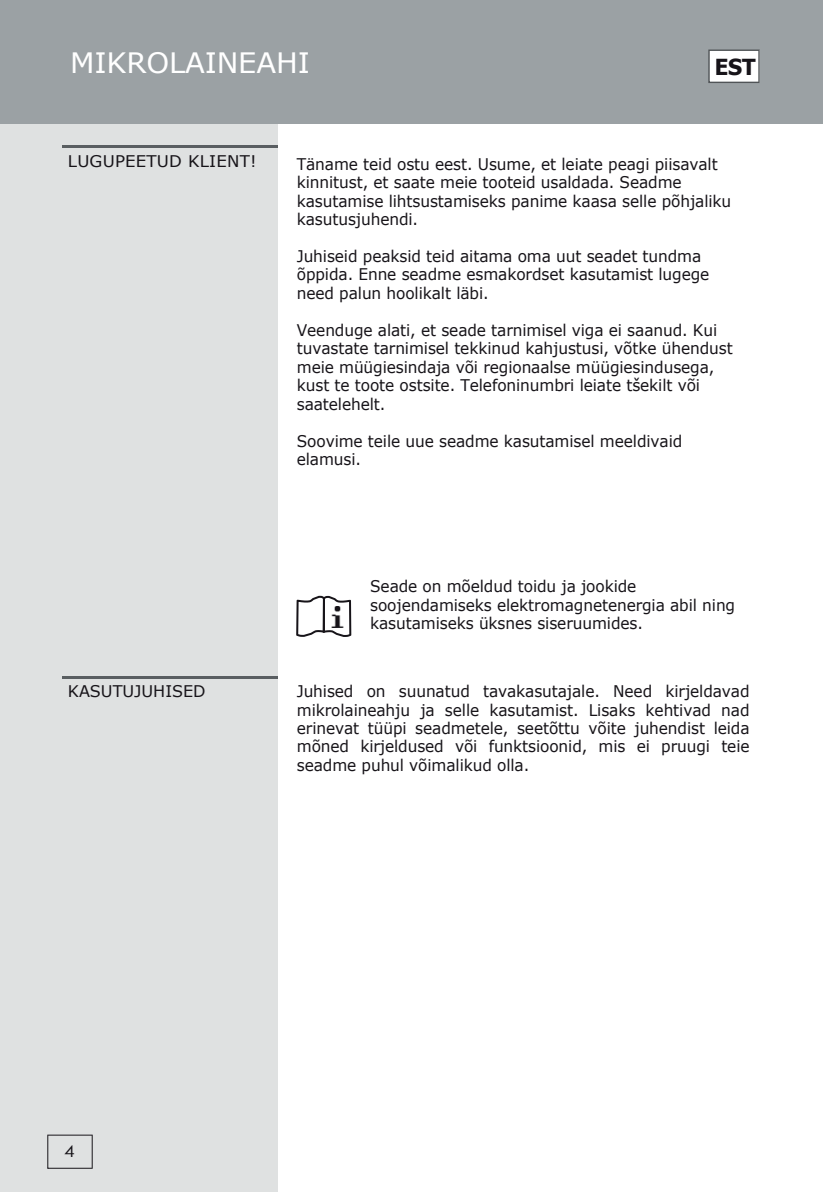
<style>
.page{position:relative;width:823px;height:1192px;background:#fff}
.page>*{position:absolute;margin:0;border:0;box-sizing:border-box;transform-origin:0 0}
.t1{font:28px "Verdana";letter-spacing:-.005em;color:#fff}
.t2{font:700 22px "Tahoma";color:#171419}
.t3{font:16px/18.4px "Verdana";letter-spacing:-.005em;color:#171419;scale:.96 1}
.t4{font:16px "Verdana";letter-spacing:-.005em;color:#171419}
.t5{font:16px "Century Gothic";color:#171419;scale:1.18 1}
</style>
<div class="page">
<div style="left:0;top:123px;width:278px;height:1068px;background:#dfe1e1"></div>
<hr style="left:62px;top:145px;width:216px;height:2px;background:#595e61">
<div style="left:0;top:0;width:822px;height:123px;background:#9ba1a4"></div>
<hr style="left:62px;top:676px;width:216px;height:2px;background:#595e61">
<svg style="left:47px;top:1134px;width:46px;height:34px"></svg>
<svg style="left:296px;top:595px;width:55px;height:41px"></svg>
<img style="left:331px;top:606px;width:13px;height:21px">
<svg style="left:708px;top:49px;width:52px;height:34px;background:#e6e6e7"></svg>
<h1 class="t1" style="left:70px;top:44px;width:241px">MIKROLAINEAHI</h1>
<h2 class="t2" style="left:715px;top:52px;width:42px">EST</h2>
<p class="t4" style="left:68px;top:150px;width:190px">LUGUPEETUD KLIENT!</p>
<p class="t3" style="left:297px;top:154px;width:454px">Täname teid ostu eest. Usume, et leiate peagi piisavalt kinnitust, et saate meie tooteid usaldada. Seadme kasutamise lihtsustamiseks panime kaasa selle põhjaliku kasutusjuhendi.</p>
<p class="t3" style="left:297px;top:247px;width:431px">Juhiseid peaksid teid aitama oma uut seadet tundma õppida. Enne seadme esmakordset kasutamist lugege need palun hoolikalt läbi.</p>
<p class="t3" style="left:297px;top:320px;width:456px">Veenduge alati, et seade tarnimisel viga ei saanud. Kui tuvastate tarnimisel tekkinud kahjustusi, võtke ühendust meie müügiesindaja või regionaalse müügiesindusega, kust te toote ostsite. Telefoninumbri leiate tšekilt või saatelehelt.</p>
<p class="t3" style="left:297px;top:431px;width:403px">Soovime teile uue seadme kasutamisel meeldivaid elamusi.</p>
<p class="t4" style="left:68px;top:680px;width:139px">KASUTUJUHISED</p>
<p class="t3" style="left:370px;top:577px;width:382px">Seade on mõeldud toidu ja jookide soojendamiseks elektromagnetenergia abil ning kasutamiseks üksnes siseruumides.</p>
<p class="t3" style="left:297px;top:681px;width:473px;text-align:justify">Juhised on suunatud tavakasutajale. Need kirjeldavad mikrolaineahju ja selle kasutamist. Lisaks kehtivad nad erinevat tüüpi seadmetele, seetõttu võite juhendist leida mõned kirjeldused või funktsioonid, mis ei pruugi teie seadme puhul võimalikud olla.</p>
<p class="t5" style="left:64px;top:1139px;width:10px">4</p>
</div>
